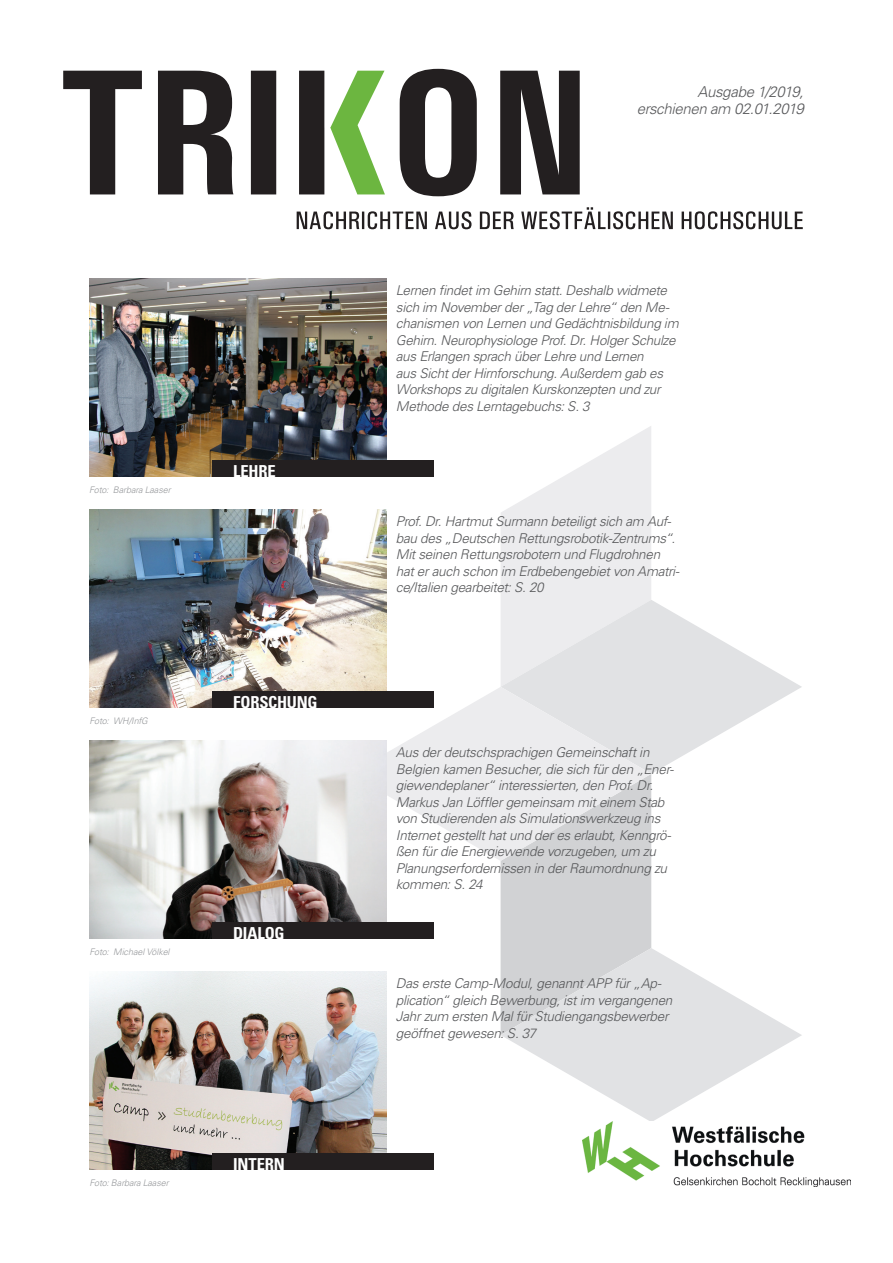
<style>
.page{position:relative;width:893px;height:1263px;background:#fff}
.page>*{position:absolute;margin:0;border:0;box-sizing:border-box;transform-origin:0 0}
.t1{font:700 condensed 16.5px "Univers LT Std";letter-spacing:-.015em;color:#fff}
.t2{font:italic 300 15px/16.5px "Univers LT Std";letter-spacing:-.025em;color:#57585a;text-align:right}
.t3{font:italic 300 13.5px/16.5px "Univers LT Std";letter-spacing:-.02em;color:#57585a}
.t4{font:italic 300 9px "Univers LT Std";letter-spacing:-.01em;color:#97999c}
</style>
<div class="page">
<svg style="left:501px;top:948px;width:301px;height:173px;fill:#e5e6e7"></svg>
<svg style="left:651px;top:600px;width:151px;height:174px"></svg>
<svg style="left:501px;top:426px;width:150px;height:261px"></svg>
<svg style="left:350px;top:687px;width:301px;height:174px;fill:#ececee"></svg>
<svg style="left:501px;top:763px;width:150px;height:272px;background:#d9d9db"></svg>
<img style="left:583px;top:1121px;width:267px;height:65px">
<svg style="left:297px;top:207px;width:506px;height:22px"></svg>
<svg style="left:63px;top:71px;width:261px;height:123px"></svg>
<svg style="left:330px;top:71px;width:55px;height:123px"></svg>
<svg style="left:500px;top:71px;width:80px;height:123px"></svg>
<svg style="left:400px;top:69px;width:77px;height:127px"></svg>
<img style="left:89px;top:972px;width:297px;height:198px">
<img style="left:89px;top:741px;width:297px;height:198px">
<img style="left:89px;top:510px;width:297px;height:198px">
<img style="left:89px;top:279px;width:297px;height:198px">
<div style="left:213px;top:460px;width:221px;height:17px;background:#231f20"></div>
<div style="left:213px;top:691px;width:221px;height:17px;background:#231f20"></div>
<div style="left:213px;top:922px;width:221px;height:17px;background:#231f20"></div>
<div style="left:213px;top:1153px;width:221px;height:17px;background:#231f20"></div>
<p class="t4" style="left:89px;top:485px;width:83px">Foto: Barbara Laaser</p>
<p class="t1" style="left:233px;top:461px;width:44px">LEHRE</p>
<p class="t4" style="left:89px;top:716px;width:60px">Foto: WH/InfG</p>
<p class="t1" style="left:233px;top:692px;width:86px">FORSCHUNG</p>
<p class="t4" style="left:89px;top:947px;width:82px">Foto: Michael Völkel</p>
<p class="t1" style="left:233px;top:923px;width:53px">DIALOG</p>
<p class="t4" style="left:89px;top:1178px;width:81px">Foto: Barbara Laaser</p>
<p class="t1" style="left:233px;top:1154px;width:53px">INTERN</p>
<p class="t2" style="left:637px;top:84px;width:168px">Ausgabe 1/2019, erschienen am 02.01.2019</p>
<p class="t3" style="left:396px;top:282px;width:284px">Lernen findet im Gehirn statt. Deshalb widmete sich im November der „Tag der Lehre“ den Me&shy;chanismen von Lernen und Gedächtnisbildung im Gehirn. Neurophysiologe Prof. Dr. Holger Schulze aus Erlangen sprach über Lehre und Lernen<br>aus Sicht der Hirnforschung. Außerdem gab es Workshops zu digitalen Kurskonzepten und zur Methode des Lerntagebuchs: S. 3</p>
<p class="t3" style="left:396px;top:513px;width:285px">Prof. Dr. Hartmut Surmann beteiligt sich am Auf&shy;bau des „Deutschen Rettungsrobotik-Zentrums“.<br>Mit seinen Rettungsrobotern und Flugdrohnen hat er auch schon im Erdbebengebiet von Amatri&shy;ce/Italien gearbeitet: S. 20</p>
<p class="t3" style="left:396px;top:744px;width:280px">Aus der deutschsprachigen Gemeinschaft in Belgien kamen Besucher, die sich für den „Ener&shy;giewendeplaner“ interessierten, den Prof. Dr.<br>Markus Jan Löffler gemeinsam mit einem Stab von Studierenden als Simulationswerkzeug ins Internet gestellt hat und der es erlaubt, Kenngrö&shy;ßen für die Energiewende vorzugeben, um zu Planungserfordernissen in der Raumordnung zu kommen: S. 24</p>
<p class="t3" style="left:396px;top:975px;width:278px">Das erste Camp-Modul, genannt APP für „Ap&shy;plication“ gleich Bewerbung, ist im vergangenen Jahr zum ersten Mal für Studiengangsbewerber geöffnet gewesen: S. 37</p>
</div>
